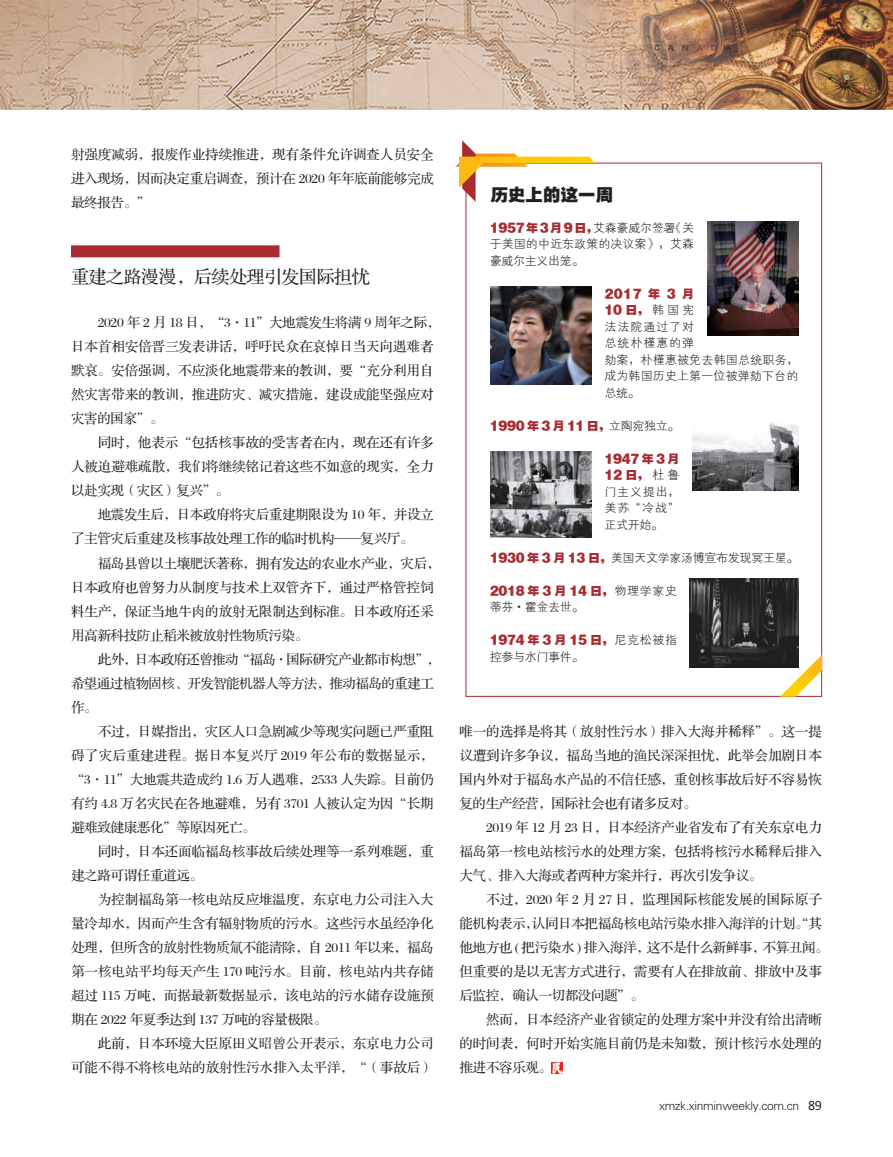
<style>
.page{position:relative;width:893px;height:1157px;background:#fff}
.page>*{position:absolute;margin:0;border:0;box-sizing:border-box;transform-origin:0 0}
.t1{font:18px "FZS3 K GBK1 0";letter-spacing:-.025em;color:#231f20}
.t2{font:18px "FZYDTHJW GB1 0";letter-spacing:-.025em;color:#231f20}
.t3{font:13.5px/24px "FZS3 JW GB1 0";letter-spacing:-.005em;color:#231f20;text-align:justify}
.t4{font:13.5px "FZS3 JW GB1 0";letter-spacing:-.025em;color:#231f20}
.t5{font:13.5px "FZS3 JW GB1 0";letter-spacing:.025em;color:#231f20}
.t6{font:13.5px "FZS3 JW GB1 0";letter-spacing:-.04em;color:#231f20}
.t7{font:13.5px "FZS3 JW GB1 0";letter-spacing:-.045em;color:#231f20}
.t8{font:12px/16.5px "FZXH1 JW GB1 0";letter-spacing:.005em;color:#231f20;text-align:justify}
.t9{font:12px/16.5px "FZXH1 JW GB1 0";letter-spacing:-.025em;color:#231f20}
.t10{font:12px "FZYDTHJW GB1 0";letter-spacing:-.025em;color:#a72b30}
.s1{font-family:"FZYDTHJW GB1 0";color:#a72b30}
.s2{font-family:"FZXH1 JW GB1 0";color:#231f20}
.s3{font-family:"Microsoft Ya Hei"}
</style>
<div class="page">
<img style="left:0;top:0;width:893px;height:550px">
<div style="left:71px;top:245px;width:208px;height:12px;background:#a72b30"></div>
<svg style="left:551px;top:1062px;width:12px;height:11px"></svg>
<svg style="left:455px;top:140px;width:140px;height:62px"></svg>
<svg style="left:780px;top:654px;width:42px;height:42px"></svg>
<img style="left:707px;top:221px;width:91px;height:114px">
<img style="left:490px;top:451px;width:102px;height:87px">
<img style="left:692px;top:421px;width:106px;height:70px">
<img style="left:490px;top:286px;width:102px;height:99px">
<img style="left:690px;top:578px;width:108px;height:90px">
<p class="t3" style="left:71px;top:143px;width:364px">射强度减弱，报废作业持续推进，现有条件允许调查人员安全进入现场，因而决定重启调查，预计在 2020 年年底前能够完成最终报告。”</p>
<p class="t1" style="left:71px;top:268px;width:300px">重建之路漫漫，后续处理引发国际担忧</p>
<p class="t4" style="left:98px;top:316px;width:344px">2020 年 2 月 18 日，“3·11”大地震发生将满 9 周年之际，</p>
<p class="t3" style="left:71px;top:335px;width:364px">日本首相安倍晋三发表讲话，呼吁民众在哀悼日当天向遇难者</p>
<p class="t3" style="left:71px;top:359px;width:364px">默哀。安倍强调，不应淡化地震带来的教训，要“充分利用自</p>
<p class="t3" style="left:71px;top:383px;width:364px">然灾害带来的教训，推进防灾、减灾措施，建设成能坚强应对</p>
<p class="t3" style="left:71px;top:407px;width:94px">灾害的国家”。</p>
<p class="t3" style="left:98px;top:431px;width:337px">同时，他表示“包括核事故的受害者在内，现在还有许多</p>
<p class="t3" style="left:71px;top:455px;width:364px">人被迫避难疏散，我们将继续铭记着这些不如意的现实，全力</p>
<p class="t3" style="left:71px;top:479px;width:160px">以赴实现（灾区）复兴”。</p>
<p class="t4" style="left:98px;top:508px;width:337px">地震发生后，日本政府将灾后重建期限设为 10 年，并设立</p>
<p class="t4" style="left:71px;top:532px;width:344px">了主管灾后重建及核事故处理工作的临时机构——复兴厅。</p>
<p class="t4" style="left:98px;top:556px;width:344px">福岛县曾以土壤肥沃著称，拥有发达的农业水产业，灾后，</p>
<p class="t3" style="left:71px;top:575px;width:364px">日本政府也曾努力从制度与技术上双管齐下，通过严格管控饲</p>
<p class="t3" style="left:71px;top:599px;width:364px">料生产，保证当地牛肉的放射无限制达到标准。日本政府还采</p>
<p class="t4" style="left:71px;top:628px;width:239px">用高新科技防止稻米被放射性物质污染。</p>
<p class="t7" style="left:98px;top:652px;width:344px">此外，日本政府还曾推动“福岛·国际研究产业都市构想”，</p>
<p class="t6" style="left:71px;top:676px;width:364px">希望通过植物固核、开发智能机器人等方法，推动福岛的重建工</p>
<p class="t3" style="left:71px;top:695px;width:28px">作。</p>
<p class="t3" style="left:98px;top:719px;width:337px">不过，日媒指出，灾区人口急剧减少等现实问题已严重阻</p>
<p class="t5" style="left:71px;top:748px;width:364px">碍了灾后重建进程。据日本复兴厅 2019 年公布的数据显示，</p>
<p class="t3" style="left:71px;top:767px;width:364px">“3·11”大地震共造成约 1.6 万人遇难，2533 人失踪。目前仍</p>
<p class="t3" style="left:71px;top:791px;width:364px">有约 4.8 万名灾民在各地避难，另有 3701 人被认定为因“长期</p>
<p class="t4" style="left:71px;top:820px;width:186px">避难致健康恶化”等原因死亡。</p>
<p class="t3" style="left:98px;top:839px;width:337px">同时，日本还面临福岛核事故后续处理等一系列难题，重</p>
<p class="t4" style="left:71px;top:868px;width:133px">建之路可谓任重道远。</p>
<p class="t3" style="left:98px;top:887px;width:337px">为控制福岛第一核电站反应堆温度，东京电力公司注入大</p>
<p class="t3" style="left:71px;top:911px;width:364px">量冷却水，因而产生含有辐射物质的污水。这些污水虽经净化</p>
<p class="t3" style="left:71px;top:935px;width:364px">处理，但所含的放射性物质氚不能清除，自 2011 年以来，福岛</p>
<p class="t3" style="left:71px;top:959px;width:364px">第一核电站平均每天产生 170 吨污水。目前，核电站内共存储</p>
<p class="t3" style="left:71px;top:983px;width:364px">超过 115 万吨，而据最新数据显示，该电站的污水储存设施预</p>
<p class="t4" style="left:71px;top:1012px;width:258px">期在 2022 年夏季达到 137 万吨的容量极限。</p>
<p class="t3" style="left:98px;top:1031px;width:337px">此前，日本环境大臣原田义昭曾公开表示，东京电力公司</p>
<p class="t3" style="left:71px;top:1055px;width:364px">可能不得不将核电站的放射性污水排入太平洋，“（事故后）</p>
<p class="t2" style="left:490px;top:185px;width:125px">历史上的这一周</p>
<p class="t8" style="left:490px;top:220px;width:206px"><span class="s1">1957 年 3月 9日，</span>艾森豪威尔签署《关于美国的中近东政策的决议案》，艾森豪威尔主义出笼。</p>
<p class="t8" style="left:604px;top:286px;width:196px;text-align:left"><span class="s1">2017 年 3 月<br>10日，</span>韩国宪<br>法法院通过了对<br>总统朴槿惠的弹<br>劾案，朴槿惠被免去韩国总统职务，成为韩国历史上第一位被弹劾下台的总统。</p>
<p class="t10" style="left:490px;top:419px;width:191px">1990 年 3 月 11 日，<span class="s2">立陶宛独立。</span></p>
<p class="t8" style="left:604px;top:451px;width:77px"><span class="s1">1947 年 3 月12日，</span>杜鲁门主义提出，美苏“冷战”正式开始。</p>
<p class="t9" style="left:490px;top:550px;width:310px"><span class="s1">1930 年 3 月 13 日，</span>美国天文学家汤博宣布发现冥王星。</p>
<p class="t8" style="left:490px;top:583px;width:189px"><span class="s1">2018 年 3 月 14 日，</span>物理学家史蒂芬·霍金去世。</p>
<p class="t9" style="left:490px;top:632px;width:189px"><span class="s1">1974 年 3 月 15 日，</span>尼克松被指控参与水门事件。</p>
<p class="t3" style="left:459px;top:719px;width:364px">唯一的选择是将其（放射性污水）排入大海并稀释”。这一提</p>
<p class="t3" style="left:459px;top:743px;width:364px">议遭到许多争议，福岛当地的渔民深深担忧，此举会加剧日本</p>
<p class="t3" style="left:459px;top:767px;width:364px">国内外对于福岛水产品的不信任感，重创核事故后好不容易恢</p>
<p class="t4" style="left:459px;top:796px;width:239px">复的生产经营，国际社会也有诸多反对。</p>
<p class="t3" style="left:486px;top:815px;width:337px">2019 年 12 月 23 日，日本经济产业省发布了有关东京电力</p>
<p class="t3" style="left:459px;top:839px;width:364px">福岛第一核电站核污水的处理方案，包括将核污水稀释后排入</p>
<p class="t4" style="left:459px;top:868px;width:305px">大气、排入大海或者两种方案并行，再次引发争议。</p>
<p class="t5" style="left:486px;top:892px;width:337px">不过，2020 年 2 月 27 日，监理国际核能发展的国际原子</p>
<p class="t4" style="left:459px;top:916px;width:364px">能机构表示，认同日本把福岛核电站污染水排入海洋的计划。“其</p>
<p class="t4" style="left:459px;top:940px;width:371px">他地方也 ( 把污染水 ) 排入海洋，这不是什么新鲜事，不算丑闻。</p>
<p class="t3" style="left:459px;top:959px;width:364px">但重要的是以无害方式进行，需要有人在排放前、排放中及事</p>
<p class="t4" style="left:459px;top:988px;width:186px">后监控，确认一切都没问题”。</p>
<p class="t3" style="left:486px;top:1007px;width:337px">然而，日本经济产业省锁定的处理方案中并没有给出清晰</p>
<p class="t3" style="left:459px;top:1031px;width:364px">的时间表，何时开始实施目前仍是未知数，预计核污水处理的</p>
<p class="t3" style="left:459px;top:1055px;width:94px">推进不容乐观。</p>
<p class="t9" style="left:659px;top:1097px;width:164px">xmzk.xinminweekly.com.cn <span class="s3">89</span></p>
</div>
